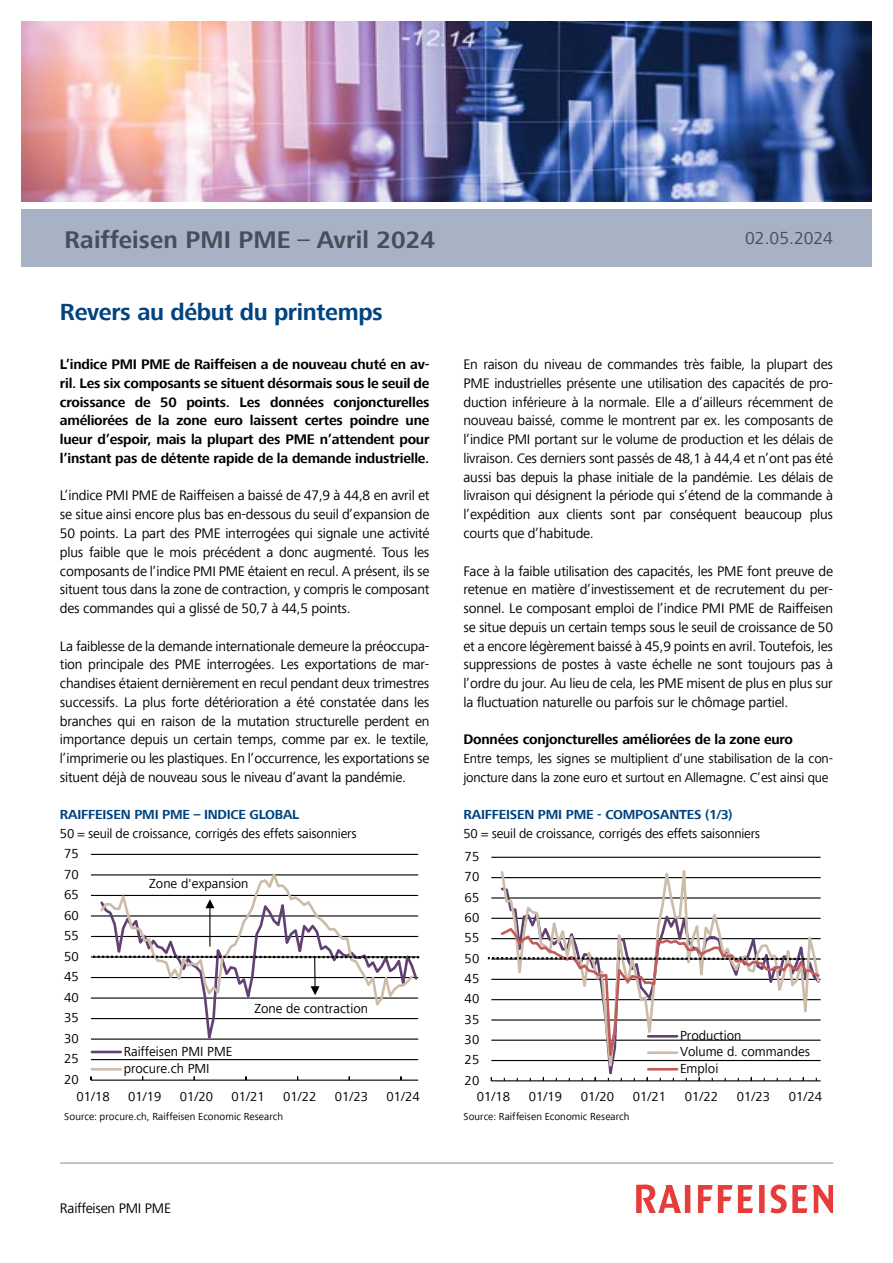
<style>
.page{position:relative;width:893px;height:1263px;background:#fff}
.page>*{position:absolute;margin:0;border:0;box-sizing:border-box;transform-origin:0 0}
.t1{font:700 24.75px "Frutiger Next Com";letter-spacing:.005em;color:#425159}
.t2{font:700 24px "Frutiger Next Com";letter-spacing:-.015em;color:#004380}
.t3{font:18px "Frutiger Next Com";color:#425159}
.t4{font:14.25px/18.8px "Frutiger Next Com";letter-spacing:-.015em;color:#000;text-align:justify}
.t5{font:700 14.25px/18.8px "Frutiger Next Com";letter-spacing:-.015em;color:#000;text-align:justify}
.t6{font:13.5px/16.4px "Frutiger Next Com";letter-spacing:-.015em;color:#000}
.t7{font:700 13.5px "Frutiger Next Com";letter-spacing:-.015em;color:#004380}
.t8{font:10.5px "Frutiger Next Com";letter-spacing:.01em;color:#000}
.s1{font-weight:400}
</style>
<div class="page">
<svg style="left:636px;top:1184px;width:197px;height:29px"></svg>
<hr style="left:60px;top:1162px;width:773px;height:2px;background:#a7b3c4">
<img style="left:21px;top:21px;width:851px;height:180px">
<div style="left:21px;top:210px;width:851px;height:57px;background:#a7b3c4"></div>
<hr style="left:91px;top:1059px;width:327px;height:1px;background:#000">
<hr style="left:91px;top:1038px;width:327px;height:2px;background:#000">
<hr style="left:91px;top:1018px;width:327px;height:1px;background:#000">
<hr style="left:91px;top:997px;width:327px;height:1px;background:#000">
<hr style="left:91px;top:977px;width:327px;height:1px;background:#000">
<hr style="left:91px;top:936px;width:327px;height:1px;background:#000">
<hr style="left:91px;top:915px;width:327px;height:1px;background:#000">
<hr style="left:91px;top:895px;width:327px;height:1px;background:#000">
<hr style="left:91px;top:874px;width:327px;height:1px;background:#000">
<hr style="left:91px;top:854px;width:327px;height:1px;background:#000">
<hr style="left:91px;top:1079px;width:327px;height:2px;background:#000">
<svg style="left:98px;top:894px;width:321px;height:159px"></svg>
<svg style="left:98px;top:873px;width:317px;height:138px"></svg>
<hr style="left:92px;top:1051px;width:29px;height:2px;background:#614073">
<hr style="left:92px;top:1068px;width:29px;height:2px;background:#ccbca9">
<hr style="left:314px;top:958px;width:2px;height:30px;background:#000">
<svg style="left:311px;top:986px;width:9px;height:9px"></svg>
<hr style="left:209px;top:907px;width:1px;height:39px;background:#000">
<svg style="left:205px;top:899px;width:9px;height:9px"></svg>
<svg style="left:91px;top:954px;width:329px;height:5px"></svg>
<hr style="left:491px;top:1060px;width:330px;height:1px;background:#000">
<hr style="left:491px;top:1039px;width:330px;height:2px;background:#000">
<hr style="left:491px;top:1019px;width:330px;height:1px;background:#000">
<hr style="left:491px;top:999px;width:330px;height:1px;background:#000">
<hr style="left:491px;top:979px;width:330px;height:1px;background:#000">
<hr style="left:491px;top:938px;width:330px;height:1px;background:#000">
<hr style="left:491px;top:918px;width:330px;height:1px;background:#000">
<hr style="left:491px;top:897px;width:330px;height:1px;background:#000">
<hr style="left:491px;top:877px;width:330px;height:1px;background:#000">
<hr style="left:491px;top:857px;width:330px;height:1px;background:#000">
<hr style="left:491px;top:1080px;width:330px;height:1px;background:#000">
<svg style="left:499px;top:857px;width:322px;height:225px"></svg>
<svg style="left:499px;top:926px;width:322px;height:151px"></svg>
<hr style="left:648px;top:1035px;width:29px;height:2px;background:#614073">
<hr style="left:648px;top:1051px;width:29px;height:3px;background:#ccbca9">
<hr style="left:648px;top:1068px;width:29px;height:2px;background:#c15c5c">
<svg style="left:487px;top:956px;width:320px;height:5px"></svg>
<h1 class="t1" style="left:65px;top:226px;width:372px">Raiffeisen PMI PME <span class="s1">–</span> Avril 2024</h1>
<p class="t3" style="left:745px;top:228px;width:89px">02.05.2024</p>
<h2 class="t2" style="left:60px;top:298px;width:325px">Revers au début du printemps</h2>
<p class="t5" style="left:60px;top:355px;width:371px">L’indice PMI PME de Raiffeisen a de nouveau chuté en av&shy;ril. Les six composants se situent désormais sous le seuil de croissance de 50 points. Les données conjoncturelles améliorées de la zone euro laissent certes poindre une lueur d’espoir, mais la plupart des PME n’attendent pour l’instant pas de détente rapide de la demande industrielle.</p>
<p class="t4" style="left:60px;top:486px;width:371px">L’indice PMI PME de Raiffeisen a baissé de 47,9 à 44,8 en avril et se situe ainsi encore plus bas en-dessous du seuil d’expansion de 50 points. La part des PME interrogées qui signale une activité plus faible que le mois précédent a donc augmenté. Tous les composants de l’indice PMI PME étaient en recul. A présent, ils se situent tous dans la zone de contraction, y compris le composant des commandes qui a glissé de 50,7 à 44,5 points.</p>
<p class="t4" style="left:60px;top:636px;width:371px">La faiblesse de la demande internationale demeure la préoccupa&shy;tion principale des PME interrogées. Les exportations de mar&shy;chandises étaient dernièrement en recul pendant deux trimestres successifs. La plus forte détérioration a été constatée dans les branches qui en raison de la mutation structurelle perdent en importance depuis un certain temps, comme par ex. le textile, l’imprimerie ou les plastiques. En l’occurrence, les exportations se situent déjà de nouveau sous le niveau d’avant la pandémie.</p>
<p class="t7" style="left:60px;top:807px;width:241px">RAIFFEISEN PMI PME – INDICE GLOBAL</p>
<p class="t6" style="left:60px;top:825px;width:298px">50 = seuil de croissance, corrigés des effets saisonniers</p>
<p class="t4" style="left:463px;top:355px;width:371px">En raison du niveau de commandes très faible, la plupart des PME industrielles présente une utilisation des capacités de pro&shy;duction inférieure à la normale. Elle a d’ailleurs récemment de nouveau baissé, comme le montrent par ex. les composants de l’indice PMI portant sur le volume de production et les délais de livraison. Ces derniers sont passés de 48,1 à 44,4 et n’ont pas été aussi bas depuis la phase initiale de la pandémie. Les délais de livraison qui désignent la période qui s’étend de la commande à l’expédition aux clients sont par conséquent beaucoup plus courts que d’habitude.</p>
<p class="t4" style="left:463px;top:561px;width:371px">Face à la faible utilisation des capacités, les PME font preuve de retenue en matière d’investissement et de recrutement du per&shy;sonnel. Le composant emploi de l’indice PMI PME de Raiffeisen se situe depuis un certain temps sous le seuil de croissance de 50 et a encore légèrement baissé à 45,9 points en avril. Toutefois, les suppressions de postes à vaste échelle ne sont toujours pas à l’ordre du jour. Au lieu de cela, les PME misent de plus en plus sur la fluctuation naturelle ou parfois sur le chômage partiel.</p>
<p class="t5" style="left:463px;top:730px;width:331px">Données conjoncturelles améliorées de la zone euro</p>
<p class="t6" style="left:463px;top:749px;width:371px;line-height:18.8px">Entre temps, les signes se multiplient d’une stabilisation de la con&shy;joncture dans la zone euro et surtout en Allemagne. C’est ainsi que</p>
<p class="t7" style="left:463px;top:807px;width:271px">RAIFFEISEN PMI PME - COMPOSANTES (1/3)</p>
<p class="t6" style="left:463px;top:825px;width:298px">50 = seuil de croissance, corrigés des effets saisonniers</p>
<p class="t6" style="left:64px;top:845px;width:16px">75</p>
<p class="t6" style="left:465px;top:848px;width:16px">75</p>
<p class="t6" style="left:64px;top:866px;width:16px">70</p>
<p class="t6" style="left:64px;top:886px;width:16px">65</p>
<p class="t6" style="left:149px;top:875px;width:101px">Zone d'expansion</p>
<p class="t6" style="left:465px;top:868px;width:16px">70</p>
<p class="t6" style="left:465px;top:889px;width:16px">65</p>
<p class="t6" style="left:64px;top:907px;width:16px">60</p>
<p class="t6" style="left:465px;top:909px;width:16px">60</p>
<p class="t6" style="left:64px;top:927px;width:16px">55</p>
<p class="t6" style="left:465px;top:929px;width:16px">55</p>
<p class="t6" style="left:64px;top:948px;width:16px">50</p>
<p class="t6" style="left:465px;top:950px;width:16px">50</p>
<p class="t6" style="left:64px;top:968px;width:16px">45</p>
<p class="t6" style="left:465px;top:970px;width:16px">45</p>
<p class="t6" style="left:64px;top:989px;width:16px">40</p>
<p class="t6" style="left:64px;top:1009px;width:16px">35</p>
<p class="t6" style="left:254px;top:1000px;width:115px">Zone de contraction</p>
<p class="t6" style="left:465px;top:990px;width:16px">40</p>
<p class="t6" style="left:465px;top:1011px;width:16px">35</p>
<p class="t6" style="left:64px;top:1030px;width:16px">30</p>
<p class="t6" style="left:64px;top:1050px;width:16px">25</p>
<p class="t6" style="left:64px;top:1071px;width:16px">20</p>
<p class="t6" style="left:124px;top:1042px;width:110px;line-height:17.2px">Raiffeisen PMI PME procure.ch PMI</p>
<p class="t6" style="left:465px;top:1031px;width:16px">30</p>
<p class="t6" style="left:465px;top:1051px;width:16px">25</p>
<p class="t6" style="left:465px;top:1072px;width:16px">20</p>
<p class="t6" style="left:680px;top:1027px;width:131px">Production<br>Volume d. commandes<br>Emploi</p>
<p class="t6" style="left:76px;top:1088px;width:35px">01/18</p>
<p class="t6" style="left:128px;top:1088px;width:35px">01/19</p>
<p class="t6" style="left:180px;top:1088px;width:35px">01/20</p>
<p class="t6" style="left:231px;top:1088px;width:35px">01/21</p>
<p class="t6" style="left:283px;top:1088px;width:35px">01/22</p>
<p class="t6" style="left:335px;top:1088px;width:35px">01/23</p>
<p class="t6" style="left:387px;top:1088px;width:35px">01/24</p>
<p class="t6" style="left:477px;top:1089px;width:35px">01/18</p>
<p class="t6" style="left:529px;top:1089px;width:35px">01/19</p>
<p class="t6" style="left:581px;top:1089px;width:35px">01/20</p>
<p class="t6" style="left:633px;top:1089px;width:35px">01/21</p>
<p class="t6" style="left:685px;top:1089px;width:35px">01/22</p>
<p class="t6" style="left:737px;top:1089px;width:35px">01/23</p>
<p class="t6" style="left:789px;top:1089px;width:35px">01/24</p>
<p class="t8" style="left:64px;top:1110px;width:220px">Source: procure.ch, Raiffeisen Economic Research</p>
<p class="t8" style="left:463px;top:1110px;width:168px">Source: Raiffeisen Economic Research</p>
<p class="t4" style="left:60px;top:1199px;width:113px">Raiffeisen PMI PME</p>
</div>
